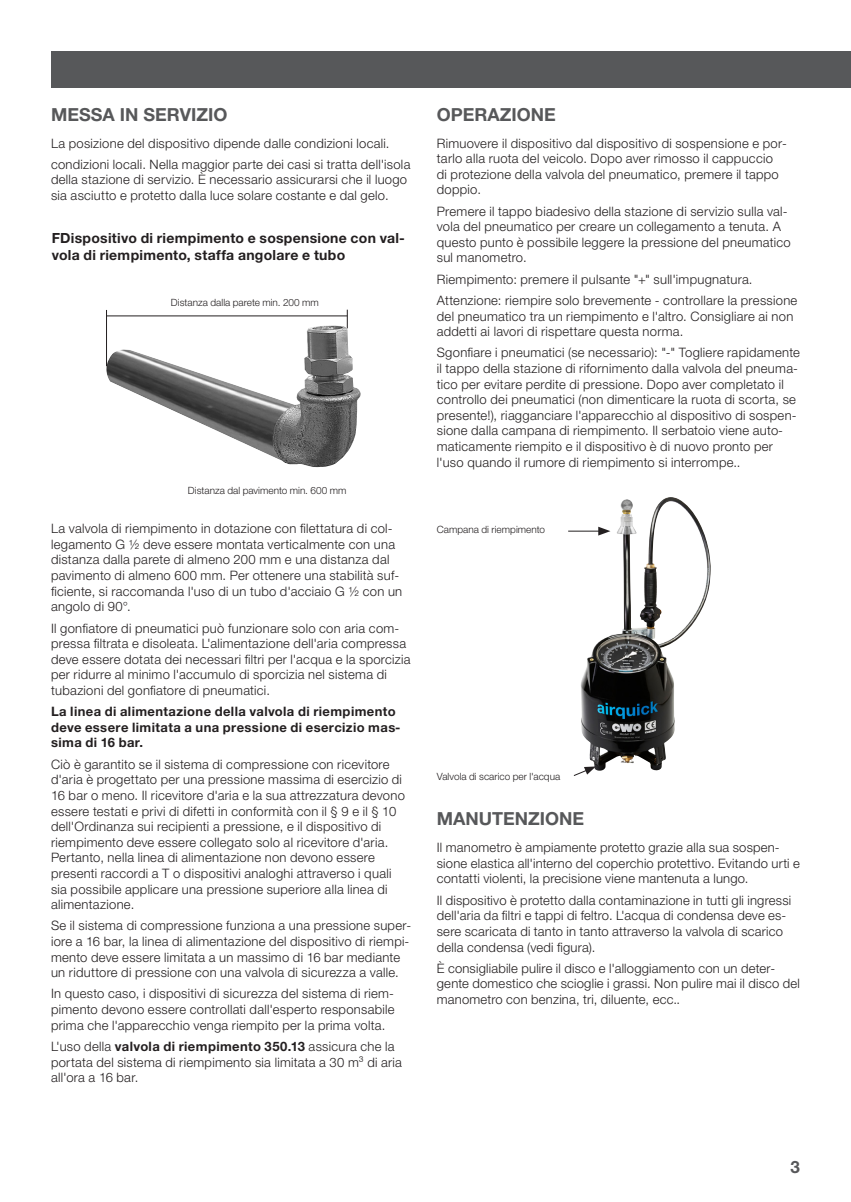
<style>
.page{position:relative;width:851px;height:1202px;background:#fff}
.page>*{position:absolute;margin:0;border:0;box-sizing:border-box;transform-origin:0 0}
.t1{font:700 18px "Helvetica Neue LT Pro";color:#57585a}
.t2{font:700 17px "Helvetica Neue LT Pro";color:#57585a}
.t3{font:700 14px/16.8px "Helvetica Neue LT Pro";letter-spacing:.02em;color:#231f20}
.t4{font:300 13px/15.6px "Helvetica Neue LT Pro";letter-spacing:.02em;color:#231f20}
.t5{font:700 13px/15.6px "Helvetica Neue LT Pro";letter-spacing:.03em;color:#231f20}
.t6{font:300 10px "Helvetica Neue LT Pro";letter-spacing:.005em;color:#231f20}
.s1{font-weight:700}
</style>
<div class="page">
<div style="left:51px;top:51px;width:799px;height:37px;background:#57585a"></div>
<img style="left:106px;top:325px;width:254px;height:143px">
<hr style="left:106px;top:310px;width:1px;height:56px;background:#231f20">
<svg style="left:347px;top:310px;width:1px;height:18px"></svg>
<hr style="left:106px;top:315px;width:241px;height:1px;background:#231f20">
<img style="left:620px;top:497px;width:47px;height:131px">
<hr style="left:568px;top:531px;width:33px;height:1px;background:#231f20">
<svg style="left:598px;top:527px;width:12px;height:9px"></svg>
<svg style="left:573px;top:766px;width:23px;height:10px"></svg>
<h1 class="t1" style="left:51px;top:103px;width:178px">MESSA IN SERVIZIO</h1>
<p class="t4" style="left:51px;top:132px;width:361px;line-height:21.2px">La posizione del dispositivo dipende dalle condizioni locali. condizioni locali. Nella maggior parte dei casi si tratta dell'isola</p>
<p class="t4" style="left:51px;top:172px;width:357px">della stazione di servizio. È necessario assicurarsi che il luogo sia asciutto e protetto dalla luce solare costante e dal gelo.</p>
<p class="t3" style="left:52px;top:229px;width:354px">FDispositivo di riempimento e sospensione con val&shy;vola di riempimento, staffa angolare e tubo</p>
<p class="t6" style="left:171px;top:296px;width:149px">Distanza dalla parete min. 200 mm</p>
<p class="t6" style="left:188px;top:484px;width:160px">Distanza dal pavimento min. 600 mm</p>
<p class="t4" style="left:51px;top:521px;width:352px">La valvola di riempimento in dotazione con filettatura di col&shy;legamento G ½ deve essere montata verticalmente con una distanza dalla parete di almeno 200 mm e una distanza dal pavimento di almeno 600 mm. Per ottenere una stabilità suf&shy;ficiente, si raccomanda l'uso di un tubo d'acciaio G ½ con un angolo di 90°.</p>
<p class="t4" style="left:51px;top:620px;width:361px">Il gonfiatore di pneumatici può funzionare solo con aria com&shy;pressa filtrata e disoleata. L'alimentazione dell'aria compressa deve essere dotata dei necessari filtri per l'acqua e la sporcizia per ridurre al minimo l'accumulo di sporcizia nel sistema di tubazioni del gonfiatore di pneumatici.</p>
<p class="t5" style="left:51px;top:703px;width:351px">La linea di alimentazione della valvola di riempimento deve essere limitata a una pressione di esercizio mas&shy;sima di 16 bar.</p>
<p class="t4" style="left:51px;top:756px;width:355px">Ciò è garantito se il sistema di compressione con ricevitore d'aria è progettato per una pressione massima di esercizio di 16 bar o meno. Il ricevitore d'aria e la sua attrezzatura devono essere testati e privi di difetti in conformità con il § 9 e il § 10 dell'Ordinanza sui recipienti a pressione, e il dispositivo di riempimento deve essere collegato solo al ricevitore d'aria.<br>Pertanto, nella linea di alimentazione non devono essere presenti raccordi a T o dispositivi analoghi attraverso i quali sia possibile applicare una pressione superiore alla linea di alimentazione.</p>
<p class="t4" style="left:51px;top:918px;width:362px">Se il sistema di compressione funziona a una pressione super&shy;iore a 16 bar, la linea di alimentazione del dispositivo di riempi&shy;mento deve essere limitata a un massimo di 16 bar mediante un riduttore di pressione con una valvola di sicurezza a valle.</p>
<p class="t4" style="left:51px;top:986px;width:345px;text-align:justify">In questo caso, i dispositivi di sicurezza del sistema di riem&shy;pimento devono essere controllati dall'esperto responsabile prima che l'apparecchio venga riempito per la prima volta.</p>
<p class="t4" style="left:51px;top:1038px;width:352px">L'uso della <span class="s1">valvola di riempimento 350.13</span> assicura che la portata del sistema di riempimento sia limitata a 30 m³ di aria all'ora a 16 bar.</p>
<h1 class="t1" style="left:437px;top:103px;width:120px">OPERAZIONE</h1>
<p class="t4" style="left:437px;top:135px;width:351px">Rimuovere il dispositivo dal dispositivo di sospensione e por&shy;tarlo alla ruota del veicolo. Dopo aver rimosso il cappuccio<br>di protezione della valvola del pneumatico, premere il tappo doppio.</p>
<p class="t4" style="left:437px;top:203px;width:355px">Premere il tappo biadesivo della stazione di servizio sulla val&shy;vola del pneumatico per creare un collegamento a tenuta. A questo punto è possibile leggere la pressione del pneumatico sul manometro.</p>
<p class="t4" style="left:437px;top:268px;width:362px;line-height:21.2px">Riempimento: premere il pulsante "+" sull'impugnatura.<br>Attenzione: riempire solo brevemente - controllare la pressione</p>
<p class="t4" style="left:437px;top:308px;width:358px">del pneumatico tra un riempimento e l'altro. Consigliare ai non addetti ai lavori di rispettare questa norma.</p>
<p class="t4" style="left:437px;top:345px;width:364px">Sgonfiare i pneumatici (se necessario): "-" Togliere rapidamente il tappo della stazione di rifornimento dalla valvola del pneuma&shy;tico per evitare perdite di pressione. Dopo aver completato il controllo dei pneumatici (non dimenticare la ruota di scorta, se presente!), riagganciare l'apparecchio al dispositivo di sospen&shy;sione dalla campana di riempimento. Il serbatoio viene auto&shy;maticamente riempito e il dispositivo è di nuovo pronto per l'uso quando il rumore di riempimento si interrompe..</p>
<p class="t6" style="left:437px;top:523px;width:110px">Campana di riempimento</p>
<p class="t6" style="left:437px;top:771px;width:125px">Valvola di scarico per l'acqua</p>
<h1 class="t1" style="left:437px;top:808px;width:149px">MANUTENZIONE</h1>
<p class="t4" style="left:437px;top:840px;width:364px">Il manometro è ampiamente protetto grazie alla sua sospen&shy;sione elastica all'interno del coperchio protettivo. Evitando urti e contatti violenti, la precisione viene mantenuta a lungo.</p>
<p class="t4" style="left:437px;top:892px;width:356px">Il dispositivo è protetto dalla contaminazione in tutti gli ingressi dell'aria da filtri e tappi di feltro. L'acqua di condensa deve es&shy;sere scaricata di tanto in tanto attraverso la valvola di scarico della condensa (vedi figura).</p>
<p class="t4" style="left:437px;top:960px;width:364px">È consigliabile pulire il disco e l'alloggiamento con un deter&shy;gente domestico che scioglie i grassi. Non pulire mai il disco del manometro con benzina, tri, diluente, ecc..</p>
<h2 class="t2" style="left:790px;top:1156px;width:11px">3</h2>
</div>
